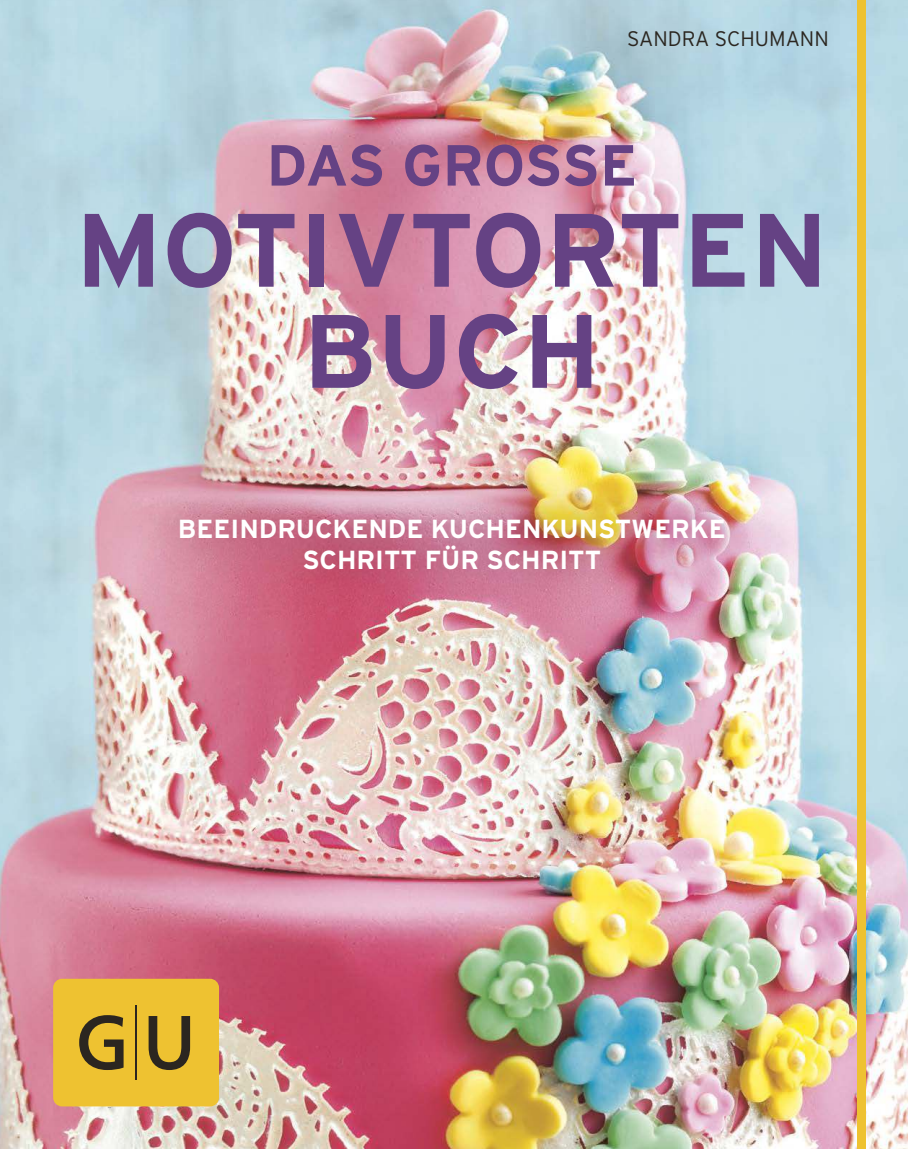
<style>
.page{position:relative;width:908px;height:1149px;background:#fff}
.page>*{position:absolute;margin:0;border:0;box-sizing:border-box;transform-origin:0 0}
.t1{font:700 103.95px/100.9px "Interstate";color:#654284;text-align:center}
.t2{font:700 57.75px "Interstate";letter-spacing:-.015em;color:#654284}
.t3{font:700 26.1px/31.3px "Interstate";color:#fff;text-align:center}
.t4{font:300 21px "Interstate";color:#2b2620}
</style>
<div class="page">
<img style="left:0;top:0;width:908px;height:1148px">
<img style="left:132px;top:468px;width:638px;height:151px">
<div style="left:857px;top:0;width:8px;height:1148px;background:#eec231"></div>
<div style="left:53px;top:978px;width:166px;height:128px;background:#eec231;border-radius:9px"></div>
<svg style="left:79px;top:1015px;width:45px;height:54px"></svg>
<svg style="left:149px;top:1016px;width:41px;height:53px"></svg>
<hr style="left:135px;top:1004px;width:2px;height:75px;background:#2b2620">
<p class="t4" style="left:627px;top:27px;width:203px">SANDRA SCHUMANN</p>
<h2 class="t2" style="left:266px;top:132px;width:372px">DAS GROSSE</h2>
<h1 class="t1" style="left:75px;top:200px;width:754px">MOTIVTORTEN<br>BUCH</h1>
<p class="t3" style="left:178px;top:513px;width:549px">BEEINDRUCKENDE KUCHENKUNSTWERKE<br>SCHRITT FÜR SCHRITT</p>
</div>
